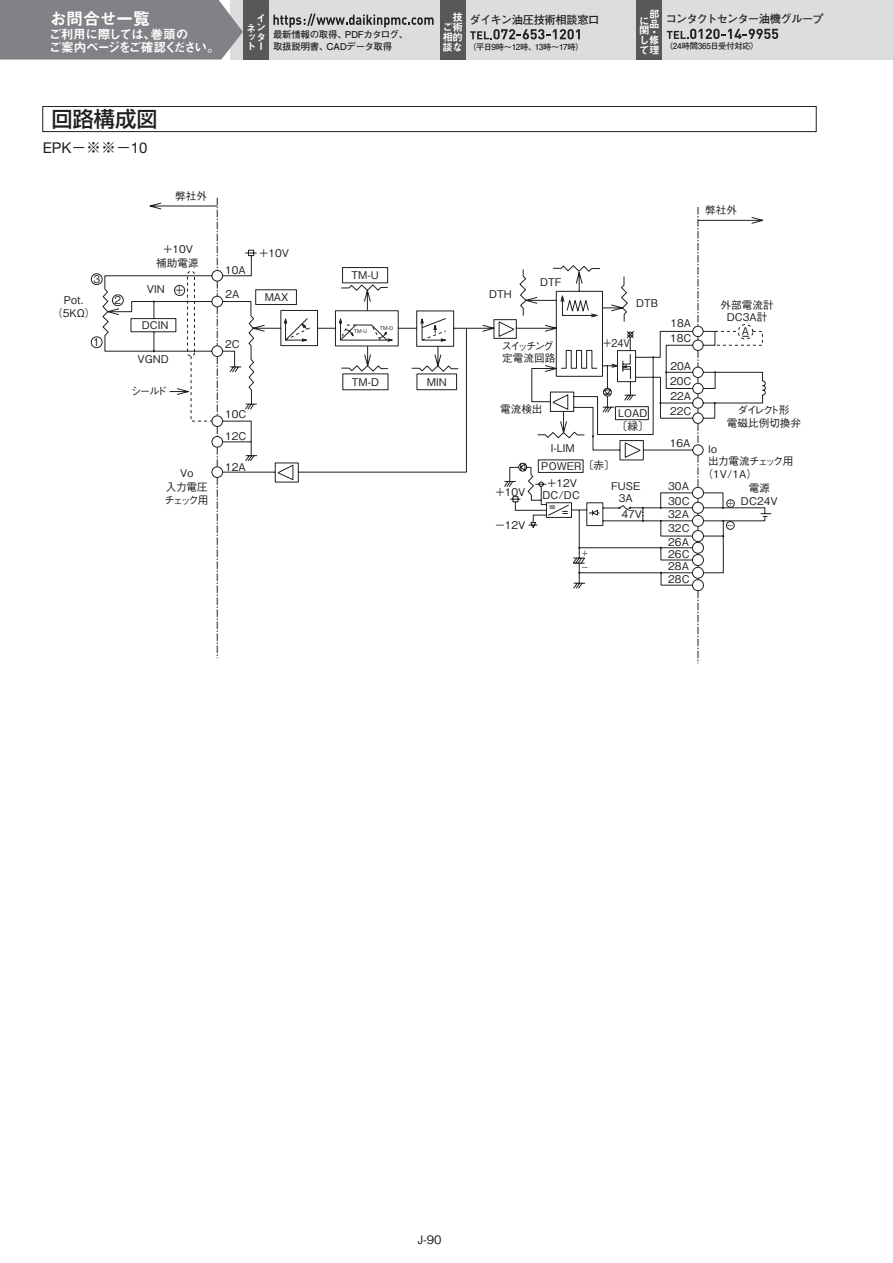
<style>
.page{position:relative;width:893px;height:1263px;background:#fff}
.page>*{position:absolute;margin:0;border:0;box-sizing:border-box;transform-origin:0 0}
.t1{font:500 21.3px "Shin Go Pro";color:#231f20}
.t2{font:16.95px "Midashi Go Pro MB31 90 pv RKSJ H";letter-spacing:-.03em;color:#fff}
.t3{font:14.85px "Helvetica Neue";color:#231f20}
.t4{font:12.75px/13.4px "Midashi Go Pro MB31 90 pv RKSJ H";letter-spacing:-.07em;color:#fff}
.t5{font:500 11.7px "Gothic BBB Pro";color:#231f20}
.t6{font:11.25px "Futo Go B101 Pro Bold 90 pv RKSJ H";letter-spacing:-.075em;color:#231f20}
.t7{font:11.25px "Futo Go B101 Pro Bold 90 pv RKSJ H";letter-spacing:-.025em;color:#231f20}
.t8{font:10.65px/12.8px "Gothic BBB Pro Medium 90 pv RKSJ H";letter-spacing:-.03em;color:#231f20}
.t9{font:10.65px/12.8px "Gothic BBB Pro Medium 90 pv RKSJ H";color:#231f20;text-align:center}
.t10{font:10.65px/12.8px "Gothic BBB Pro Medium 90 pv RKSJ H";letter-spacing:-.055em;color:#231f20}
.t11{font:10.65px/17.5px "Gothic BBB Pro Medium 90 pv RKSJ H";letter-spacing:-.17em;color:#231f20}
.t12{font:10.65px/13.5px "Gothic BBB Pro Medium 90 pv RKSJ H";letter-spacing:-.13em;color:#231f20;text-align:center}
.t13{font:10.65px "Gothic BBB Pro Medium 90 pv RKSJ H";letter-spacing:-.03em;color:#231f20;scale:.9 1}
.t14{font:10.5px/10.1px "Midashi Go Pro MB31 90 pv RKSJ V";color:#fff}
.t15{font:10.05px/9.4px "Midashi Go Pro MB31 90 pv RKSJ V";color:#fff;text-align:justify}
.t16{font:9.45px/11.4px "Futo Go B101 Pro Bold 90 pv RKSJ H";letter-spacing:-.035em;color:#231f20}
.t17{font:8.25px "Futo Go B101 Pro Bold 90 pv RKSJ H";letter-spacing:-.06em;color:#231f20}
.t18{font:8.25px "Futo Go B101 Pro Bold 90 pv RKSJ H";letter-spacing:-.025em;color:#231f20}
.t19{font:7.5px "Gothic BBB Pro Medium 90 pv RKSJ H";color:#231f20}
.t20{font:5.25px "Gothic BBB Pro Medium 90 pv RKSJ H";color:#231f20}
.s1{font-family:"Gothic BBB Pro";font-weight:500}
</style>
<div class="page">
<div style="left:43px;top:106px;width:773px;height:26px;border:1px solid #231f20"></div>
<svg style="left:102px;top:207px;width:670px;height:384px"></svg>
<svg style="left:722px;top:499px;width:13px;height:38px"></svg>
<svg style="left:698px;top:207px;width:1px;height:119px"></svg>
<svg style="left:714px;top:324px;width:49px;height:22px"></svg>
<svg style="left:698px;top:423px;width:1px;height:22px"></svg>
<svg style="left:698px;top:350px;width:1px;height:17px"></svg>
<svg style="left:698px;top:455px;width:1px;height:32px"></svg>
<svg style="left:698px;top:591px;width:1px;height:72px"></svg>
<svg style="left:106px;top:198px;width:488px;height:460px"></svg>
<div style="left:91px;top:273px;width:11px;height:12px;border:1px solid #231f20;border-radius:50%"></div>
<div style="left:112px;top:295px;width:12px;height:11px;border:1px solid #231f20;border-radius:50%"></div>
<div style="left:91px;top:337px;width:11px;height:11px;border:1px solid #231f20;border-radius:50%"></div>
<div style="left:269px;top:0;width:171px;height:60px;background:#dcdddf"></div>
<div style="left:466px;top:0;width:171px;height:60px;background:#dcdddf"></div>
<div style="left:662px;top:0;width:231px;height:60px;background:#dcdddf"></div>
<div style="left:0;top:0;width:243px;height:60px;background:#808285"></div>
<div style="left:243px;top:0;width:26px;height:60px;background:#57585a"></div>
<div style="left:440px;top:0;width:26px;height:60px;background:#57585a"></div>
<div style="left:637px;top:0;width:25px;height:60px;background:#57585a"></div>
<svg style="left:470px;top:29px;width:110px;height:10px"></svg>
<svg style="left:667px;top:29px;width:111px;height:10px"></svg>
<svg style="left:273px;top:14px;width:161px;height:14px"></svg>
<h2 class="t2" style="left:50px;top:5px;width:102px">お問合せ一覧</h2>
<p class="t14" style="left:649px;top:8px;width:11px">部品</p>
<p class="t14" style="left:639px;top:27px;width:21px;line-height:8.2px;text-indent:10px">・し修</p>
<p class="t14" style="left:639px;top:44px;width:21px">て理</p>
<p class="t14" style="left:442px;top:11px;width:22px;text-align:justify;text-indent:10px">技ご術相的談な</p>
<p class="t7" style="left:469px;top:10px;width:132px">ダイキン油圧技術相談窓口</p>
<p class="t17" style="left:468px;top:40px;width:117px">（平日9時～12時、13時～17時）</p>
<p class="t15" style="left:246px;top:12px;width:21px;text-indent:10px">イネンッタトー</p>
<p class="t14" style="left:639px;top:14px;width:11px">に関</p>
<p class="t4" style="left:49px;top:26px;width:173px">ご利用に際しては、巻頭の<br>ご案内ページをご確認ください。</p>
<p class="t16" style="left:273px;top:28px;width:137px">最新情報の取得、PDFカタログ、取扱説明書、CADデータ取得</p>
<p class="t6" style="left:666px;top:10px;width:159px">コンタクトセンター油機グループ</p>
<p class="t18" style="left:665px;top:40px;width:96px">（24時間365日受付対応）</p>
<h1 class="t1" style="left:51px;top:102px;width:108px">回路構成図</h1>
<h3 class="t3" style="left:43px;top:139px;width:106px">EPK<span class="s1">−※※−</span>10</h3>
<p class="t8" style="left:175px;top:189px;width:33px">弊社外</p>
<p class="t8" style="left:93px;top:271px;width:8px">3</p>
<p class="t8" style="left:162px;top:242px;width:34px">＋10Ｖ</p>
<p class="t8" style="left:156px;top:256px;width:44px">補助電源</p>
<p class="t8" style="left:52px;top:292px;width:45px;text-align:center">Ｐｏｔ．（5ＫΩ）</p>
<p class="t8" style="left:93px;top:334px;width:8px">1</p>
<p class="t8" style="left:115px;top:292px;width:8px">2</p>
<p class="t8" style="left:145px;top:282px;width:23px">ＶＩＮ</p>
<p class="t8" style="left:142px;top:317px;width:28px">DCIN</p>
<p class="t8" style="left:137px;top:351px;width:33px">VGND</p>
<p class="t8" style="left:174px;top:283px;width:12px">＋</p>
<p class="t8" style="left:131px;top:384px;width:38px">シールド</p>
<p class="t12" style="left:164px;top:465px;width:46px">Ｖｏ<br>入力電圧チェック用</p>
<p class="t8" style="left:225px;top:262px;width:24px">10Ａ</p>
<p class="t8" style="left:225px;top:286px;width:17px">2Ａ</p>
<p class="t8" style="left:259px;top:245px;width:34px">＋10Ｖ</p>
<p class="t8" style="left:265px;top:289px;width:25px">MAX</p>
<p class="t8" style="left:225px;top:337px;width:18px">2Ｃ</p>
<p class="t8" style="left:225px;top:406px;width:24px">10Ｃ</p>
<p class="t8" style="left:225px;top:428px;width:24px">12Ｃ</p>
<p class="t8" style="left:225px;top:459px;width:22px">12A</p>
<p class="t8" style="left:705px;top:202px;width:33px">弊社外</p>
<p class="t8" style="left:349px;top:267px;width:32px">ＴＭ-Ｕ</p>
<p class="t8" style="left:539px;top:274px;width:24px">ＤＴF</p>
<p class="t20" style="left:353px;top:326px;width:17px">ＴＭ-Ｕ</p>
<p class="t20" style="left:379px;top:324px;width:17px">ＴＭ-Ｄ</p>
<p class="t8" style="left:350px;top:374px;width:32px">ＴＭ-Ｄ</p>
<p class="t8" style="left:426px;top:374px;width:24px">ＭＩＮ</p>
<p class="t8" style="left:488px;top:287px;width:27px">ＤＴＨ</p>
<p class="t8" style="left:635px;top:295px;width:27px">ＤＴＢ</p>
<p class="t8" style="left:501px;top:338px;width:54px">スイッチング</p>
<p class="t13" style="left:602px;top:334px;width:32px">＋24V</p>
<p class="t8" style="left:502px;top:351px;width:55px">定電流回路</p>
<p class="t8" style="left:500px;top:401px;width:44px">電流検出</p>
<p class="t8" style="left:547px;top:440px;width:29px">Ｉ-ＬＩM</p>
<p class="t8" style="left:616px;top:405px;width:35px;line-height:13.5px">ＬＯＡＤ〔緑〕</p>
<p class="t8" style="left:495px;top:484px;width:34px">＋10Ｖ</p>
<p class="t8" style="left:495px;top:517px;width:34px">－12Ｖ</p>
<p class="t11" style="left:547px;top:456px;width:70px;text-indent:-7px">ＰＯＷＥＲ〔赤〕＋12Ｖ</p>
<p class="t8" style="left:609px;top:478px;width:35px;text-align:center">ＦＵＳＥ<br>3Ａ</p>
<p class="t8" style="left:541px;top:487px;width:42px">ＤＣ/ＤＣ</p>
<p class="t8" style="left:621px;top:506px;width:24px">47Ｖ</p>
<p class="t8" style="left:670px;top:315px;width:24px;line-height:14.4px">18Ａ<br>18C</p>
<p class="t8" style="left:670px;top:357px;width:24px;line-height:15.1px;text-align:justify">20Ａ20C 22Ａ22C</p>
<p class="t8" style="left:670px;top:436px;width:24px">16Ａ</p>
<p class="t8" style="left:668px;top:477px;width:24px;line-height:14.5px">30Ａ<br>30C</p>
<p class="t8" style="left:668px;top:505px;width:24px;line-height:14.9px">32Ａ<br>32C</p>
<p class="t9" style="left:721px;top:297px;width:55px">外部電流計<br>DC3A計</p>
<p class="t8" style="left:740px;top:323px;width:12px">Ａ</p>
<p class="t9" style="left:727px;top:403px;width:76px">ダイレクト形<br>電磁比例切換弁</p>
<p class="t10" style="left:702px;top:453px;width:92px;text-indent:6px">出力電流チェック用（1V/1A）</p>
<p class="t8" style="left:708px;top:442px;width:10px">lo</p>
<p class="t19" style="left:727px;top:497px;width:9px">＋</p>
<p class="t19" style="left:727px;top:519px;width:9px">－</p>
<p class="t8" style="left:740px;top:480px;width:41px;text-align:center">電源<br>ＤＣ24Ｖ</p>
<p class="t19" style="left:581px;top:547px;width:9px">＋</p>
<p class="t19" style="left:581px;top:561px;width:9px">－</p>
<p class="t8" style="left:668px;top:534px;width:24px">26Ａ<br>26C</p>
<p class="t8" style="left:668px;top:558px;width:24px;line-height:13.4px">28Ａ<br>28C</p>
<p class="t5" style="left:417px;top:1230px;width:26px">J-90</p>
</div>
